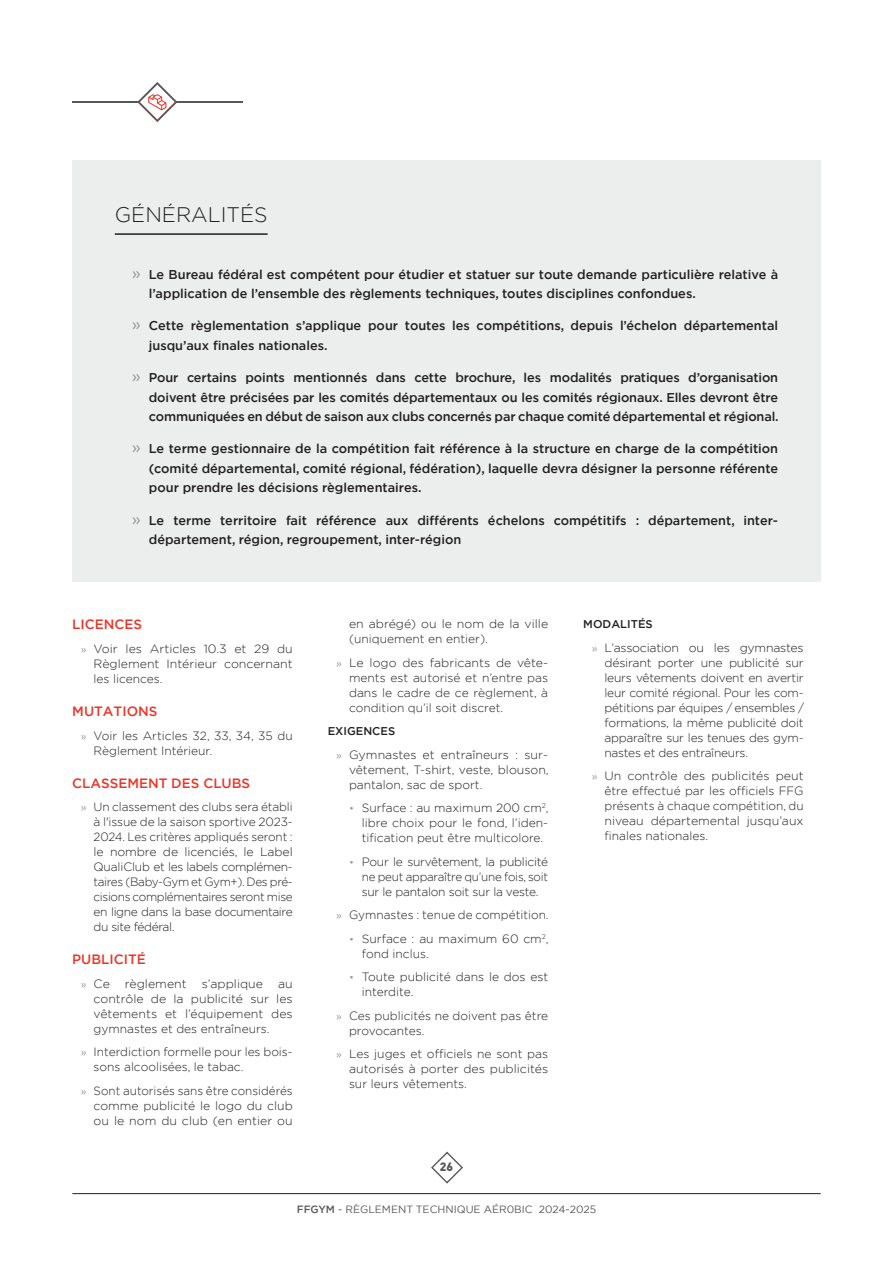
<style>
.page{position:relative;width:893px;height:1263px;background:#fff}
.page>*{position:absolute;margin:0;border:0;box-sizing:border-box;transform-origin:0 0}
.t1{font:300 21px "Gotham";color:#231f20}
.t2{font:500 13.5px "Gotham";color:#ea3529}
.t3{font:500 12.75px/19.5px "Gotham";color:#231f20}
.t4{font:300 12px/15px "Gotham";color:#231f20;text-align:justify}
.t5{font:900 12px "DIN";color:#57585a}
.t6{font:500 11.25px "Gotham";color:#231f20}
.t7{font:10.5px "Gotham";color:#57585a}
.s1{font-weight:400;font-size:16.5px;color:#95979a}
.s2{font-weight:400;font-size:10.5px;color:#95979a}
.s3{font-size:10.5px;color:#95979a}
.s4{font-weight:500}
</style>
<div class="page">
<svg style="left:431px;top:1151px;width:32px;height:33px"></svg>
<hr style="left:72px;top:1193px;width:749px;height:1px;background:#231f20">
<hr style="left:72px;top:101px;width:170px;height:2px;background:#57585a">
<svg style="left:138px;top:82px;width:39px;height:40px"></svg>
<div style="left:72px;top:160px;width:749px;height:422px;background:#ebeeed"></div>
<hr style="left:115px;top:233px;width:153px;height:2px;background:#231f20">
<h1 class="t1" style="left:115px;top:201px;width:154px">GÉNÉRALITÉS</h1>
<p class="t3" style="left:149px;top:264px;width:631px;text-indent:-17px"><span class="s1">»</span> Le Bureau fédéral est compétent pour étudier et statuer sur toute demande particulière relative à l’application de l’ensemble des règlements techniques, toutes disciplines confondues.</p>
<p class="t3" style="left:149px;top:316px;width:631px;text-indent:-17px"><span class="s1">»</span> Cette règlementation s’applique pour toutes les compétitions, depuis l’échelon départemental jusqu’aux finales nationales.</p>
<p class="t3" style="left:149px;top:368px;width:631px;text-align:justify;text-indent:-17px"><span class="s1">»</span> Pour certains points mentionnés dans cette brochure, les modalités pratiques d’organisation doivent être précisées par les comités départementaux ou les comités régionaux. Elles devront être communiquées en début de saison aux clubs concernés par chaque comité départemental et régional.</p>
<p class="t3" style="left:149px;top:439px;width:631px;text-align:justify;text-indent:-17px"><span class="s1">»</span> Le terme gestionnaire de la compétition fait référence à la structure en charge de la compétition (comité départemental, comité régional, fédération), laquelle devra désigner la personne référente pour prendre les décisions règlementaires.</p>
<p class="t3" style="left:149px;top:510px;width:631px;text-indent:-17px"><span class="s1">»</span> Le terme territoire fait référence aux différents échelons compétitifs : département, inter&shy;département, région, regroupement, inter-région</p>
<p class="t2" style="left:72px;top:616px;width:71px">LICENCES</p>
<p class="t4" style="left:94px;top:641px;width:201px;text-indent:-13px"><span class="s2">»</span> Voir les Articles 10.3 et 29 du Règlement Intérieur concernant les licences.</p>
<p class="t2" style="left:72px;top:702px;width:87px">MUTATIONS</p>
<p class="t4" style="left:94px;top:727px;width:201px;text-indent:-13px"><span class="s2">»</span> Voir les Articles 32, 33, 34, 35 du<br>Règlement Intérieur.</p>
<p class="t2" style="left:72px;top:774px;width:179px">CLASSEMENT DES CLUBS</p>
<p class="t4" style="left:94px;top:799px;width:201px;text-indent:-13px"><span class="s2">»</span> Un classement des clubs sera établi à l'issue de la saison sportive 2023- 2024. Les critères appliqués seront : le nombre de licenciés, le Label QualiClub et les labels complémen&shy;taires (Baby-Gym et Gym+). Des pré&shy;cisions complémentaires seront mise en ligne dans la base documentaire du site fédéral.</p>
<p class="t2" style="left:72px;top:951px;width:75px">PUBLICITÉ</p>
<p class="t4" style="left:81px;top:976px;width:31px"><span class="s2">»</span> Ce</p>
<p class="t4" style="left:125px;top:976px;width:63px">règlement</p>
<p class="t4" style="left:202px;top:976px;width:63px">s’applique</p>
<p class="t4" style="left:94px;top:976px;width:201px;text-indent:185px">au contrôle de la publicité sur les vêtements et l’équipement des gymnastes et des entraîneurs.</p>
<p class="t4" style="left:94px;top:1044px;width:201px;text-indent:-13px"><span class="s2">»</span> Interdiction formelle pour les bois&shy;sons alcoolisées, le tabac.</p>
<p class="t4" style="left:94px;top:1083px;width:201px;text-indent:-13px"><span class="s2">»</span> Sont autorisés sans être considérés comme publicité le logo du club ou le nom du club (en entier ou</p>
<p class="t4" style="left:349px;top:616px;width:201px">en abrégé) ou le nom de la ville (uniquement en entier).</p>
<p class="t4" style="left:349px;top:654px;width:201px;text-indent:-13px"><span class="s2">»</span> Le logo des fabricants de vête&shy;ments est autorisé et n’entre pas dans le cadre de ce règlement, à condition qu’il soit discret.</p>
<p class="t6" style="left:328px;top:724px;width:69px">EXIGENCES</p>
<p class="t4" style="left:349px;top:746px;width:201px;text-indent:-13px"><span class="s2">»</span> Gymnastes et entraîneurs : sur&shy;vêtement, T-shirt, veste, blouson, pantalon, sac de sport.</p>
<p class="t4" style="left:362px;top:800px;width:188px;text-indent:-13px"><span class="s3">•</span> Surface : au maximum 200 cm<sup>2</sup>, libre choix pour le fond, l’iden&shy;tification peut être multicolore.</p>
<p class="t4" style="left:362px;top:853px;width:188px;text-indent:-13px"><span class="s3">•</span> Pour le survêtement, la publicité ne peut apparaître qu’une fois, soit sur le pantalon soit sur la veste.</p>
<p class="t4" style="left:336px;top:907px;width:214px"><span class="s2">»</span> Gymnastes : tenue de compétition.</p>
<p class="t4" style="left:362px;top:930px;width:188px;text-indent:-13px"><span class="s3">•</span> Surface : au maximum 60 cm<sup>2</sup>, fond inclus.</p>
<p class="t4" style="left:362px;top:969px;width:188px;text-indent:-13px"><span class="s3">•</span> Toute publicité dans le dos est interdite.</p>
<p class="t4" style="left:349px;top:1007px;width:201px;text-indent:-13px"><span class="s2">»</span> Ces publicités ne doivent pas être provocantes.</p>
<p class="t4" style="left:349px;top:1046px;width:201px;text-indent:-13px"><span class="s2">»</span> Les juges et officiels ne sont pas autorisés à porter des publicités sur leurs vêtements.</p>
<p class="t5" style="left:440px;top:1159px;width:15px">26</p>
<p class="t6" style="left:583px;top:617px;width:71px">MODALITÉS</p>
<p class="t4" style="left:604px;top:639px;width:201px;text-indent:-13px"><span class="s2">»</span> L’association ou les gymnastes désirant porter une publicité sur leurs vêtements doivent en avertir leur comité régional. Pour les com&shy;pétitions par équipes / ensembles / formations, la même publicité doit apparaître sur les tenues des gym&shy;nastes et des entraîneurs.</p>
<p class="t4" style="left:604px;top:768px;width:201px;text-indent:-13px"><span class="s2">»</span> Un contrôle des publicités peut être effectué par les officiels FFG présents à chaque compétition, du niveau départemental jusqu’aux finales nationales.</p>
<p class="t7" style="left:297px;top:1202px;width:301px"><span class="s4">FFGYM</span> - RÈGLEMENT TECHNIQUE AÉR0BIC 2024-2025</p>
</div>
